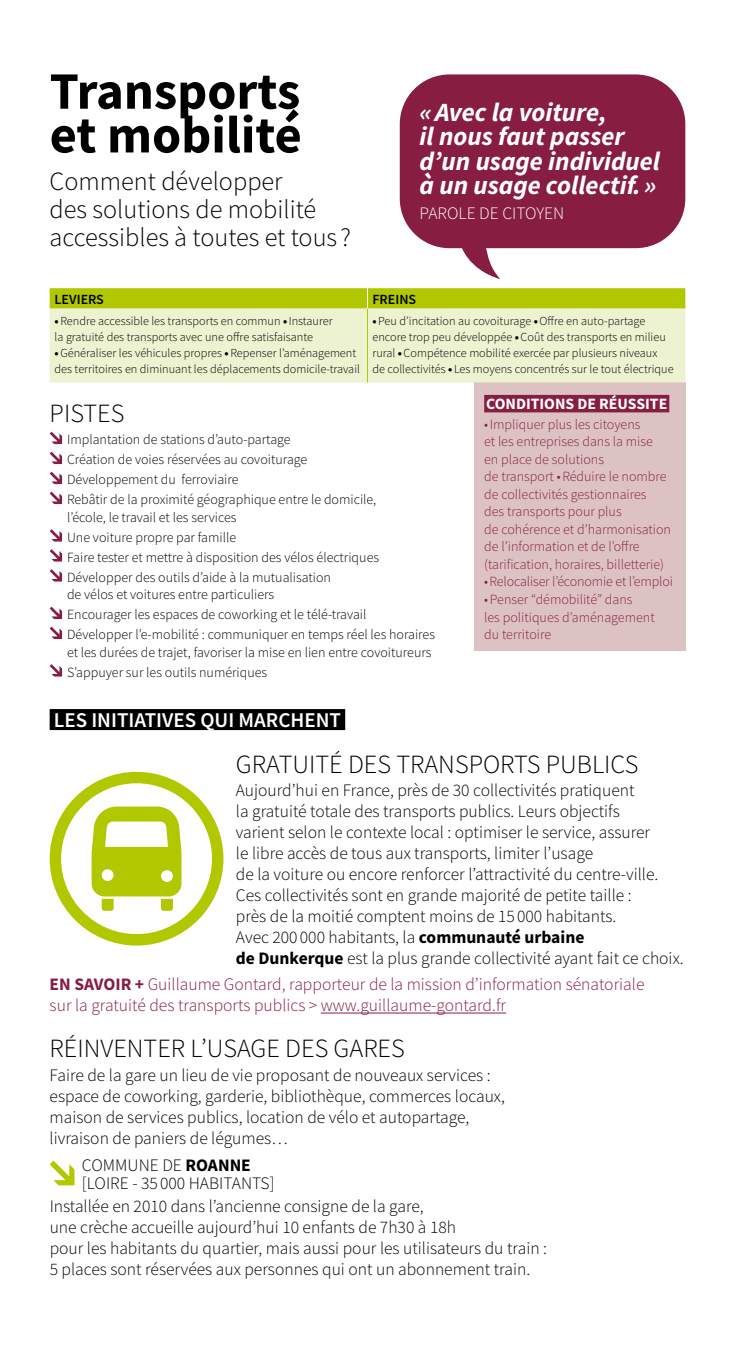
<style>
.page{position:relative;width:735px;height:1365px;background:#fff}
.page>*{position:absolute;margin:0;border:0;box-sizing:border-box;transform-origin:0 0}
.t1{font:700 52.5px/43.8px "Source Sans Pro";color:#000}
.t2{font:300 26.25px/28px "Source Sans Pro";color:#000}
.t3{font:italic 700 26.25px/24.5px "Source Sans Pro";color:#fff}
.t4{font:600 21px "Source Sans Pro";color:#fff}
.t5{font:300 17.5px/21px "Source Sans Pro";color:#000}
.t6{font:300 17.5px/21px "Source Sans Pro";color:#871d41}
.t7{font:300 17.5px "Source Sans Pro";color:#fff}
.t8{font:700 15.75px "Source Sans Pro";color:#fff}
.t9{font:300 14px/19.9px "Source Sans Pro";color:#000}
.t10{font:300 14px/17.5px "Source Sans Pro";color:#871d41}
.t11{font:600 14px "Source Sans Pro";color:#000}
.t12{font:300 12.25px/15.8px "Source Sans Pro";color:#000}
.s1{font-weight:700}
</style>
<div class="page">
<div style="left:399px;top:74px;width:286px;height:174px;background:#871d41;border-radius:50px"></div>
<svg style="left:460px;top:248px;width:40px;height:31px"></svg>
<div style="left:474px;top:382px;width:211px;height:268px;background:#ddc2c4"></div>
<div style="left:484px;top:395px;width:185px;height:17px;background:#871d41"></div>
<div style="left:50px;top:709px;width:295px;height:21px;background:#000"></div>
<hr style="left:321px;top:1012px;width:185px;height:1px;background:#871d41">
<div style="left:50px;top:308px;width:635px;height:74px;background:#edf2d0"></div>
<div style="left:50px;top:288px;width:635px;height:20px;background:#b1c800"></div>
<hr style="left:367px;top:308px;width:1px;height:74px;background:#b1c800">
<svg style="left:50px;top:431px;width:12px;height:13px"></svg>
<svg style="left:50px;top:451px;width:12px;height:13px"></svg>
<svg style="left:50px;top:471px;width:12px;height:13px"></svg>
<svg style="left:50px;top:491px;width:12px;height:13px"></svg>
<svg style="left:50px;top:529px;width:12px;height:12px"></svg>
<svg style="left:50px;top:549px;width:12px;height:12px"></svg>
<svg style="left:50px;top:569px;width:12px;height:12px"></svg>
<svg style="left:50px;top:606px;width:12px;height:13px"></svg>
<svg style="left:50px;top:626px;width:12px;height:13px"></svg>
<svg style="left:50px;top:664px;width:12px;height:12px"></svg>
<svg style="left:50px;top:1160px;width:24px;height:25px"></svg>
<svg style="left:50px;top:771px;width:173px;height:174px"></svg>
<h1 class="t1" style="left:50px;top:69px;width:253px">Transports et mobilité</h1>
<h2 class="t2" style="left:50px;top:168px;width:303px">Comment développer<br>des solutions de mobilité accessibles à toutes et tous ?</h2>
<h2 class="t3" style="left:419px;top:99px;width:242px">«Avec la voiture,<br>il nous faut passer d’un usage individuel à un usage collectif. »</h2>
<p class="t7" style="left:419px;top:202px;width:146px">PAROLE DE CITOYEN</p>
<p class="t11" style="left:55px;top:290px;width:51px">LEVIERS</p>
<p class="t11" style="left:372px;top:290px;width:45px">FREINS</p>
<p class="t12" style="left:55px;top:313px;width:279px"><span class="s1">•</span>Rendre accessible les transports en commun <span class="s1">•</span>Instaurer la gratuité des transports avec une offre satisfaisante</p>
<p class="t12" style="left:55px;top:345px;width:307px"><span class="s1">•</span>Généraliser les véhicules propres <span class="s1">•</span>Repenser l’aménagement des territoires en diminuant les déplacements domicile-travail</p>
<p class="t12" style="left:372px;top:313px;width:302px"><span class="s1">•</span>Peu d’incitation au covoiturage <span class="s1">•</span>Offre en auto-partage encore trop peu développée <span class="s1">•</span>Coût des transports en milieu rural <span class="s1">•</span>Compétence mobilité exercée par plusieurs niveaux<br>de collectivités <span class="s1">•</span> Les moyens concentrés sur le tout électrique</p>
<p class="t8" style="left:486px;top:393px;width:182px">CONDITIONS DE RÉUSSITE</p>
<p class="t10" style="left:484px;top:415px;width:188px">•Impliquer plus les citoyens<br>et les entreprises dans la mise<br>en place de solutions<br>de transport •Réduire le nombre de collectivités gestionnaires<br>des transports pour plus<br>de cohérence et d’harmonisation de l’information et de l’offre (tarification, horaires, billetterie)</p>
<p class="t10" style="left:484px;top:573px;width:190px">•Relocaliser l’économie et l’emploi</p>
<p class="t10" style="left:484px;top:590px;width:172px">•Penser “démobilité” dans<br>les politiques d’aménagement du territoire</p>
<h2 class="t2" style="left:50px;top:399px;width:76px">PISTES</h2>
<p class="t9" style="left:67px;top:429px;width:310px">Implantation de stations d’auto-partage<br>Création de voies réservées au covoiturage Développement du ferroviaire<br>Rebâtir de la proximité géographique entre le domicile,</p>
<p class="t9" style="left:67px;top:507px;width:313px">l’école, le travail et les services<br>Une voiture propre par famille<br>Faire tester et mettre à disposition des vélos électriques Développer des outils d’aide à la mutualisation</p>
<p class="t9" style="left:67px;top:584px;width:369px">de vélos et voitures entre particuliers<br>Encourager les espaces de coworking et le télé-travail<br>Développer l’e-mobilité : communiquer en temps réel les horaires</p>
<p class="t9" style="left:67px;top:642px;width:366px">et les durées de trajet, favoriser la mise en lien entre covoitureurs<br>S’appuyer sur les outils numériques</p>
<p class="t4" style="left:54px;top:705px;width:288px">LES INITIATIVES QUI MARCHENT</p>
<h2 class="t2" style="left:236px;top:750px;width:404px">GRATUITÉ DES TRANSPORTS PUBLICS</h2>
<p class="t5" style="left:236px;top:779px;width:449px">Aujourd’hui en France, près de 30 collectivités pratiquent<br>la gratuité totale des transports publics. Leurs objectifs<br>varient selon le contexte local : optimiser le service, assurer<br>le libre accès de tous aux transports, limiter l’usage<br>de la voiture ou encore renforcer l’attractivité du centre-ville.<br>Ces collectivités sont en grande majorité de petite taille :<br>près de la moitié comptent moins de 15 000 habitants.<br>Avec 200 000 habitants, la <span class="s1">communauté urbaine<br>de Dunkerque</span> est la plus grande collectivité ayant fait ce choix.</p>
<p class="t6" style="left:50px;top:973px;width:596px"><span class="s1">EN SAVOIR +</span> Guillaume Gontard, rapporteur de la mission d’information sénatoriale sur la gratuité des transports publics &gt; www.guillaume-gontard.fr</p>
<h2 class="t2" style="left:50px;top:1034px;width:356px">RÉINVENTER L’USAGE DES GARES</h2>
<p class="t5" style="left:50px;top:1064px;width:456px">Faire de la gare un lieu de vie proposant de nouveaux services : espace de coworking, garderie, bibliothèque, commerces locaux, maison de services publics, location de vélo et autopartage, livraison de paniers de légumes…</p>
<p class="t5" style="left:82px;top:1156px;width:194px;line-height:17.5px">COMMUNE DE <span class="s1">ROANNE </span>[LOIRE - 35 000 HABITANTS]</p>
<p class="t5" style="left:50px;top:1195px;width:498px">Installée en 2010 dans l’ancienne consigne de la gare,<br>une crèche accueille aujourd’hui 10 enfants de 7h30 à 18h<br>pour les habitants du quartier, mais aussi pour les utilisateurs du train :<br>5 places sont réservées aux personnes qui ont un abonnement train.</p>
</div>
